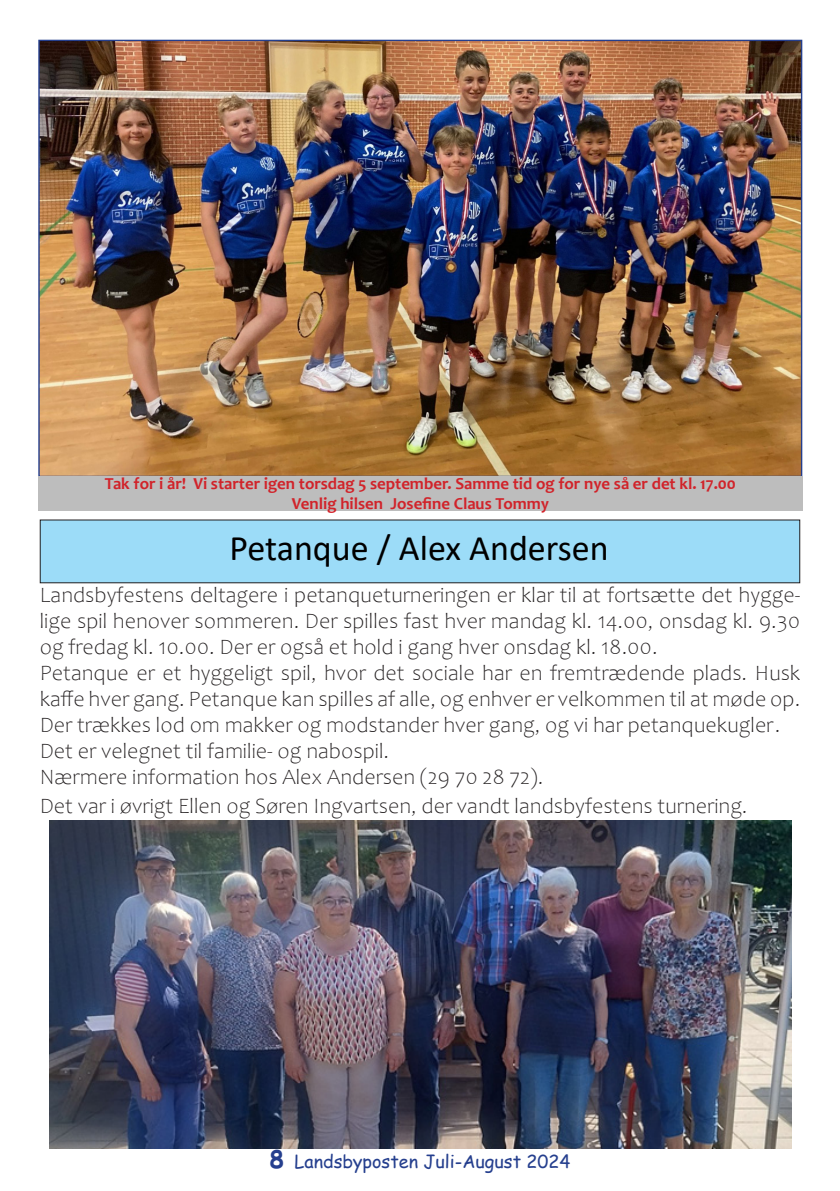
<style>
.page{position:relative;width:840px;height:1191px;background:#fff}
.page>*{position:absolute;margin:0;border:0;box-sizing:border-box;transform-origin:0 0}
.t1{font:36px "Calibri";color:#000}
.t2{font:300 22px/26px "Candara";color:#231f20}
.t3{font:18px "Comic Sans MS";color:#253f8e}
.t4{font:700 16.8px/20.2px "Candara";color:#d1232a;text-align:center}
.s1{font-weight:700;font-size:24px}
</style>
<div class="page">
<img style="left:40px;top:42px;width:759px;height:433px">
<div style="left:38px;top:476px;width:764px;height:35px;background:#bdbdbd"></div>
<div style="left:40px;top:520px;width:759px;height:63px;background:#9cdcf8"></div>
<img style="left:50px;top:821px;width:740px;height:327px">
<p class="t4" style="left:105px;top:473px;width:632px">Tak for i år! Vi starter igen torsdag 5 september. Samme tid og for nye så er det kl. 17.00<br>Venlig hilsen Josefine Claus Tommy</p>
<h1 class="t1" style="left:229px;top:523px;width:380px">Petanque / Alex Andersen</h1>
<p class="t2" style="left:40px;top:582px;width:761px">Landsbyfestens deltagere i petanqueturneringen er klar til at fortsætte det hygge&shy;lige spil henover sommeren. Der spilles fast hver mandag kl. 14.00, onsdag kl. 9.30 og fredag kl. 10.00. Der er også et hold i gang hver onsdag kl. 18.00.<br>Petanque er et hyggeligt spil, hvor det sociale har en fremtrædende plads. Husk kaffe hver gang. Petanque kan spilles af alle, og enhver er velkommen til at møde op.<br>Der trækkes lod om makker og modstander hver gang, og vi har petanquekugler.<br>Det er velegnet til familie- og nabospil.<br>Nærmere information hos Alex Andersen (29 70 28 72).</p>
<p class="t2" style="left:40px;top:793px;width:709px">Det var i øvrigt Ellen og Søren Ingvartsen, der vandt landsbyfestens turnering.</p>
<p class="t3" style="left:269px;top:1147px;width:302px"><span class="s1">8</span> Landsbyposten Juli-August 2024</p>
</div>
